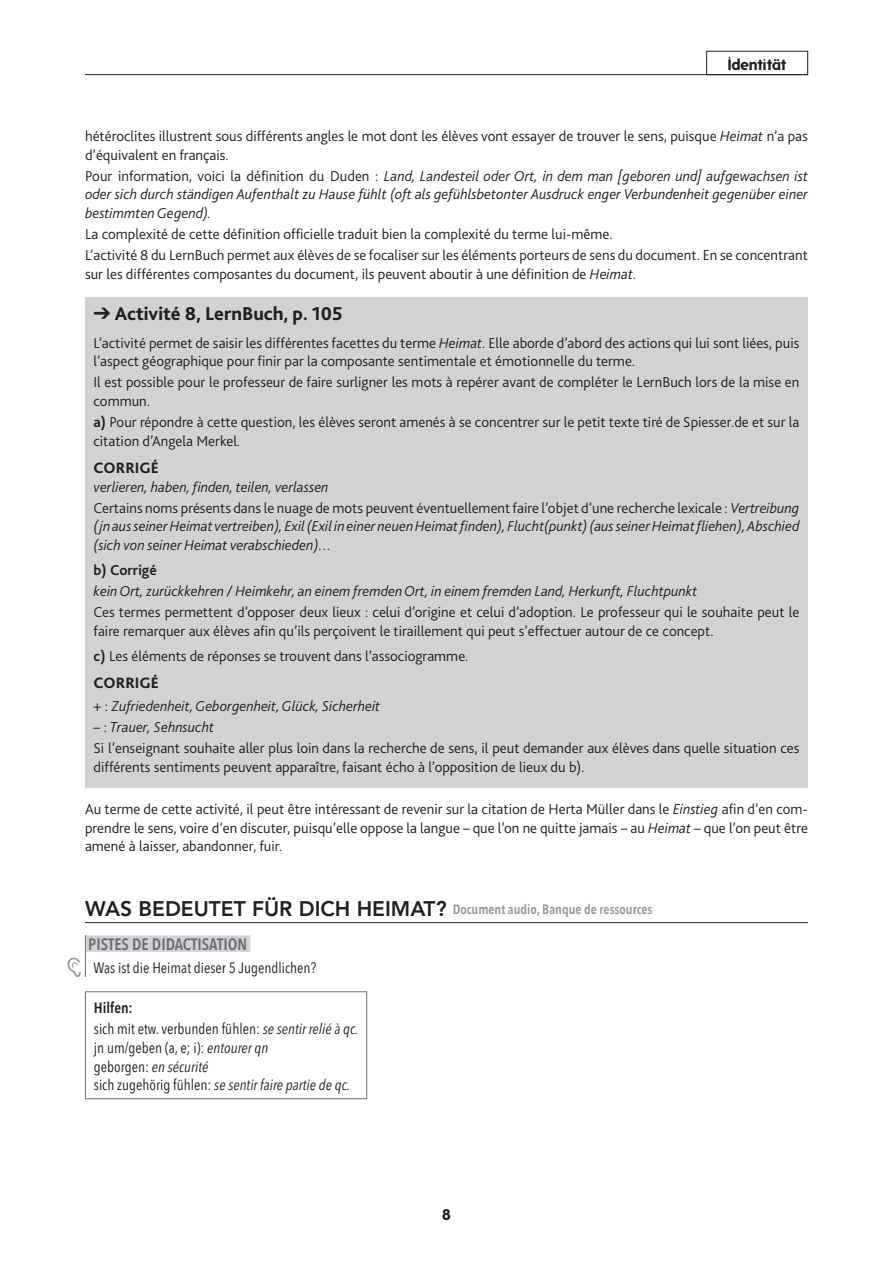
<style>
.page{position:relative;width:893px;height:1263px;background:#fff}
.page>*{position:absolute;margin:0;border:0;box-sizing:border-box;transform-origin:0 0}
.t1{font:800 19.5px "Bliss 2";color:#231f20}
.t2{font:600 16.5px "Avenir Next Condensed";color:#6c6d70}
.t3{font:800 15.75px "Bliss 2";color:#231f20}
.t4{font:300 15px/18.8px "Bliss 2";color:#231f20}
.t5{font:italic 300 15px/18.8px "Bliss 2";color:#231f20;text-align:justify}
.t6{font:15px/20.9px "Avenir Next Condensed";color:#231f20}
.t7{font:italic condensed 15px/18.8px "Avenir Next LT Pro";color:#231f20}
.t8{font:700 15px "Folks";color:#231f20}
.t9{font:700 15px "Bliss 2";color:#231f20}
.t10{font:600 13.5px "Avenir Next Condensed";color:#939598}
.s1{font-style:italic}
.s2{font-style:normal}
.s3{font-weight:700}
.s4{font-family:"Avenir LT Std";font-weight:800;font-size:21px;color:#231f20}
.s5{font-weight:600}
.s6{font-family:"Avenir Next LT Pro";font-style:italic;font-stretch:condensed}
.s7{font-family:"Avenir Next Condensed";font-style:normal;font-stretch:normal}
</style>
<div class="page">
<div style="left:85px;top:297px;width:723px;height:490px;background:#d1d2d4"></div>
<hr style="left:85px;top:74px;width:723px;height:1px;background:#231f20">
<hr style="left:85px;top:922px;width:723px;height:1px;background:#231f20">
<div style="left:85px;top:935px;width:165px;height:17px;background:#d1d2d4"></div>
<hr style="left:85px;top:991px;width:282px;height:1px;background:#6c6d70">
<hr style="left:85px;top:992px;width:1px;height:106px;background:#6c6d70">
<hr style="left:366px;top:992px;width:1px;height:106px;background:#6c6d70">
<hr style="left:85px;top:1098px;width:282px;height:1px;background:#6c6d70">
<hr style="left:85px;top:935px;width:1px;height:42px;background:#6c6d70">
<svg style="left:67px;top:957px;width:14px;height:20px"></svg>
<div style="left:706px;top:51px;width:102px;height:24px;border:1px solid #231f20"></div>
<p class="t8" style="left:728px;top:56px;width:60px">Identität</p>
<p class="t4" style="left:85px;top:126px;width:724px">hétéroclites illustrent sous différents angles le mot dont les élèves vont essayer de trouver le sens, puisque <span class="s1">Heimat</span> n’a pas d’équivalent en français.</p>
<p class="t5" style="left:85px;top:166px;width:724px"><span class="s2">Pour information, voici la définition du Duden :</span> Land, Landesteil oder Ort, in dem man [geboren und] aufgewachsen ist oder sich durch ständigen Aufenthalt zu Hause fühlt (oft als gefühlsbetonter Ausdruck enger Verbundenheit gegenüber einer bestimmten Gegend).</p>
<p class="t4" style="left:85px;top:223px;width:724px;line-height:20.9px">La complexité de cette définition officielle traduit bien la complexité du terme lui-même.<br>L’activité 8 du LernBuch permet aux élèves de se focaliser sur les éléments porteurs de sens du document. En se concentrant</p>
<p class="t4" style="left:85px;top:264px;width:553px">sur les différentes composantes du document, ils peuvent aboutir à une définition de <span class="s1">Heimat</span>.</p>
<h1 class="t1" style="left:94px;top:302px;width:251px">➔ Activité 8, LernBuch, p. 105</h1>
<p class="t4" style="left:94px;top:333px;width:707px">L’activité permet de saisir les différentes facettes du terme <span class="s1">Heimat</span>. Elle aborde d’abord des actions qui lui sont liées, puis l’aspect géographique pour finir par la composante sentimentale et émotionnelle du terme.</p>
<p class="t4" style="left:94px;top:372px;width:707px">Il est possible pour le professeur de faire surligner les mots à repérer avant de compléter le LernBuch lors de la mise en commun.</p>
<p class="t4" style="left:94px;top:412px;width:707px"><span class="s3">a)</span> Pour répondre à cette question, les élèves seront amenés à se concentrer sur le petit texte tiré de Spiesser.de et sur la citation d’Angela Merkel.</p>
<p class="t3" style="left:94px;top:458px;width:21px">Corrigé</p>
<p class="t4" style="left:94px;top:476px;width:707px;line-height:20.9px"><span class="s1">verlieren, haben, finden, teilen, verlassen<br></span>Certains noms présents dans le nuage de mots peuvent éventuellement faire l’objet d’une recherche lexicale : <span class="s1">Vertreibung</span></p>
<p class="t5" style="left:94px;top:517px;width:707px">(jn aus seiner Heimat vertreiben), Exil (Exil in einer neuen Heimat finden), Flucht(punkt) (aus seiner Heimat fliehen), Abschied (sich von seiner Heimat verabschieden)…</p>
<p class="t9" style="left:94px;top:561px;width:65px">b) Corrigé</p>
<p class="t5" style="left:94px;top:581px;width:605px">kein Ort, zurückkehren / Heimkehr, an einem fremden Ort, in einem fremden Land, Herkunft, Fluchtpunkt</p>
<p class="t4" style="left:94px;top:602px;width:707px">Ces termes permettent d’opposer deux lieux : celui d’origine et celui d’adoption. Le professeur qui le souhaite peut le faire remarquer aux élèves afin qu’ils perçoivent le tiraillement qui peut s’effectuer autour de ce concept.</p>
<p class="t4" style="left:94px;top:646px;width:376px"><span class="s3">c)</span> Les éléments de réponses se trouvent dans l’associogramme.</p>
<p class="t3" style="left:94px;top:673px;width:67px">CORRIGÉ</p>
<p class="t5" style="left:94px;top:696px;width:288px"><span class="s2">+ :</span> Zufriedenheit, Geborgenheit, Glück, Sicherheit</p>
<p class="t4" style="left:94px;top:716px;width:707px;line-height:20.9px">– : <span class="s1">Trauer, Sehnsucht<br></span>Si l’enseignant souhaite aller plus loin dans la recherche de sens, il peut demander aux élèves dans quelle situation ces</p>
<p class="t4" style="left:94px;top:757px;width:492px">différents sentiments peuvent apparaître, faisant écho à l’opposition de lieux du b).</p>
<p class="t4" style="left:85px;top:799px;width:724px;text-align:justify">Au terme de cette activité, il peut être intéressant de revenir sur la citation de Herta Müller dans le <span class="s1">Einstieg</span> afin d’en com&shy;prendre le sens, voire d’en discuter, puisqu’elle oppose la langue – que l’on ne quitte jamais – au <span class="s1">Heimat</span> – que l’on peut être amené à laisser, abandonner, fuir.</p>
<p class="t10" style="left:85px;top:901px;width:569px"><span class="s4">WAS BEDEUTET FÜR DICH HEIMAT?</span> Document audio, Banque de ressources</p>
<p class="t2" style="left:88px;top:934px;width:160px">Pistes de didactisation</p>
<p class="t6" style="left:93px;top:957px;width:224px">Was ist die Heimat dieser 5 Jugendlichen?</p>
<p class="t6" style="left:94px;top:997px;width:266px"><span class="s5">Hilfen:<br></span>sich mit etw. verbunden fühlen: <span class="s6">se sentir relié à qc.</span></p>
<p class="t6" style="left:94px;top:1037px;width:176px">jn um/geben (a, e; i): <span class="s6">entourer qn</span></p>
<p class="t7" style="left:94px;top:1057px;width:257px"><span class="s7">geborgen:</span> en sécurité<br><span class="s7">sich zugehörig fühlen:</span> se sentir faire partie de qc.</p>
<p class="t8" style="left:442px;top:1205px;width:10px">8</p>
</div>
